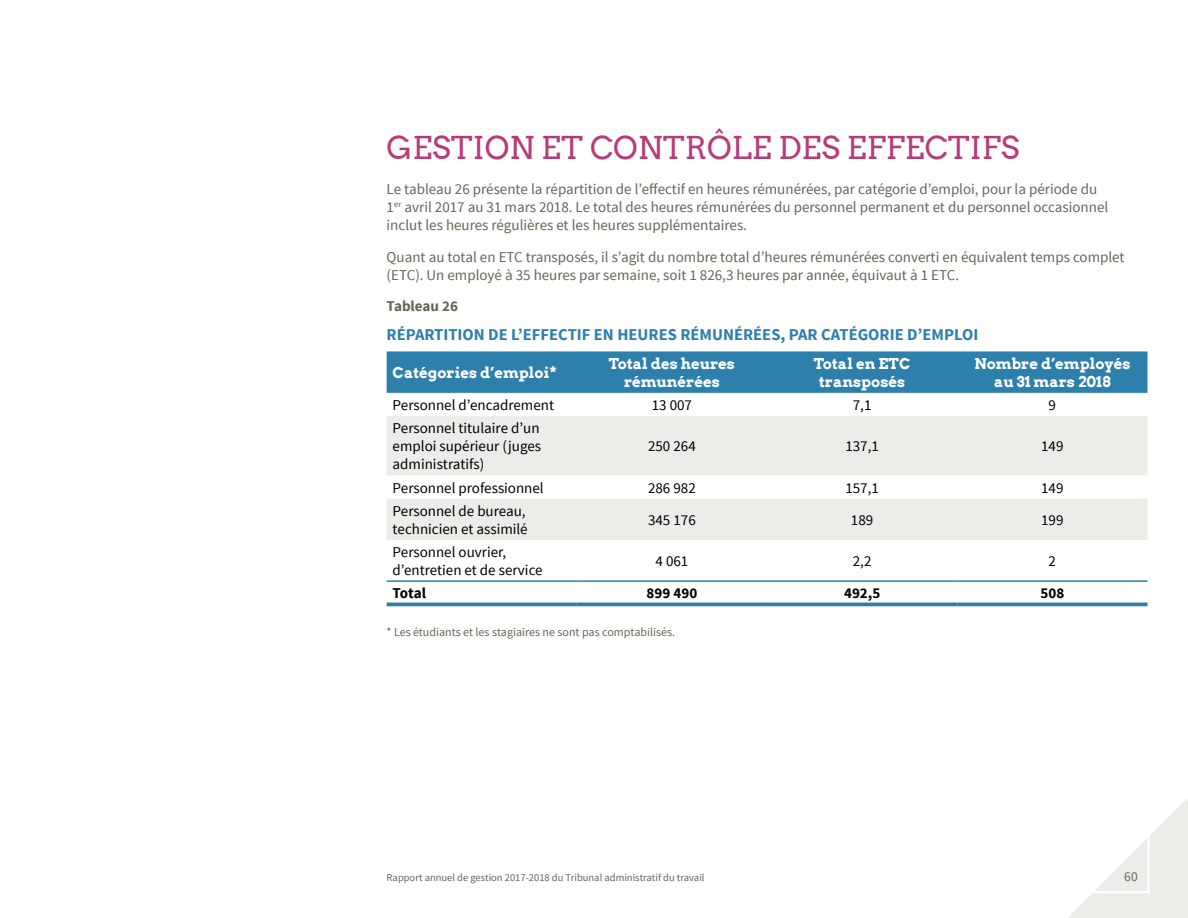
<style>
.page{position:relative;width:1188px;height:918px;background:#fff}
.page>*{position:absolute;margin:0;border:0;box-sizing:border-box;transform-origin:0 0}
.H2_grand_s-t_roses{font:31.5px "Arvo";color:#b73b78}
.H3_titre_tableau{font:700 16.5px "Source Sans Pro";color:#2d7fac}
.t1{font:15px/18px "Source Sans Pro";color:#656557}
.t2{font:15px/18px "Source Sans Pro";color:#000}
.t3{font:700 15px/18px "Arvo";color:#fff;text-align:center}
.t4{font:700 15px "Source Sans Pro";color:#000}
.H2_gris_tableau{font:700 15px "Source Sans Pro";color:#656557}
.t5{font:13.5px "Source Sans Pro";color:#656557}
.Légende{font:12px "Source Sans Pro";color:#656557}
.t6{font:10.5px "Source Sans Pro";color:#656557}
</style>
<div class="page">
<svg style="left:1068px;top:798px;width:120px;height:120px"></svg>
<div style="left:387px;top:351px;width:761px;height:42px;background:#2d7fac"></div>
<svg style="left:387px;top:416px;width:190px;height:124px"></svg>
<svg style="left:577px;top:416px;width:571px;height:124px;fill:#ecece8"></svg>
<hr style="left:387px;top:580px;width:190px;height:2px;background:#2d7fac">
<hr style="left:577px;top:580px;width:190px;height:2px;background:#2d7fac">
<hr style="left:767px;top:580px;width:190px;height:2px;background:#2d7fac">
<hr style="left:957px;top:580px;width:191px;height:2px;background:#2d7fac">
<hr style="left:387px;top:603px;width:190px;height:3px;background:#2d7fac">
<hr style="left:577px;top:603px;width:190px;height:3px;background:#2d7fac">
<hr style="left:767px;top:603px;width:190px;height:3px;background:#2d7fac">
<hr style="left:957px;top:603px;width:191px;height:3px;background:#2d7fac">
<p class="H2_grand_s-t_roses" style="left:387px;top:129px;width:634px">GESTION ET CONTRÔLE DES EFFECTIFS</p>
<p class="t1" style="left:387px;top:181px;width:723px">Le tableau 26 présente la répartition de l’effectif en heures rémunérées, par catégorie d’emploi, pour la période du<br>1<sup>er</sup> avril 2017 au 31 mars 2018. Le total des heures rémunérées du personnel permanent et du personnel occasionnel inclut les heures régulières et les heures supplémentaires.</p>
<p class="t1" style="left:387px;top:248px;width:739px">Quant au total en ETC transposés, il s’agit du nombre total d’heures rémunérées converti en équivalent temps complet (ETC). Un employé à 35 heures par semaine, soit 1 826,3 heures par année, équivaut à 1 ETC.</p>
<p class="H2_gris_tableau" style="left:387px;top:297px;width:73px">Tableau 26</p>
<p class="H3_titre_tableau" style="left:387px;top:324px;width:593px">RÉPARTITION DE L’EFFECTIF EN HEURES RÉMUNÉRÉES, PAR CATÉGORIE D’EMPLOI</p>
<p class="t3" style="left:393px;top:363px;width:166px">Catégories d’emploi*</p>
<p class="t3" style="left:609px;top:354px;width:128px">Total des heures rémunérées</p>
<p class="t3" style="left:814px;top:354px;width:98px">Total en ETC transposés</p>
<p class="t3" style="left:974px;top:354px;width:158px">Nombre d’employés au 31 mars 2018</p>
<p class="t2" style="left:393px;top:396px;width:163px">Personnel d’encadrement</p>
<p class="t2" style="left:652px;top:396px;width:42px">13 007</p>
<p class="t2" style="left:853px;top:396px;width:20px">7,1</p>
<p class="t2" style="left:1049px;top:396px;width:9px">9</p>
<p class="t2" style="left:393px;top:420px;width:150px;text-align:justify">Personnel titulaire d’un emploi supérieur (juges administratifs)</p>
<p class="t2" style="left:648px;top:438px;width:49px">250 264</p>
<p class="t2" style="left:845px;top:438px;width:35px">137,1</p>
<p class="t2" style="left:1041px;top:438px;width:24px">149</p>
<p class="t2" style="left:393px;top:479px;width:153px">Personnel professionnel</p>
<p class="t2" style="left:648px;top:479px;width:49px">286 982</p>
<p class="t2" style="left:845px;top:479px;width:35px">157,1</p>
<p class="t2" style="left:1041px;top:479px;width:24px">149</p>
<p class="t2" style="left:393px;top:502px;width:137px">Personnel de bureau, technicien et assimilé</p>
<p class="t2" style="left:648px;top:511px;width:49px">345 176</p>
<p class="t2" style="left:851px;top:511px;width:24px">189</p>
<p class="t2" style="left:1041px;top:511px;width:24px">199</p>
<p class="t2" style="left:393px;top:543px;width:151px">Personnel ouvrier, d’entretien et de service</p>
<p class="t2" style="left:656px;top:552px;width:34px">4 061</p>
<p class="t2" style="left:853px;top:552px;width:20px">2,2</p>
<p class="t2" style="left:1049px;top:552px;width:9px">2</p>
<p class="t4" style="left:393px;top:584px;width:35px">Total</p>
<p class="t4" style="left:647px;top:584px;width:52px">899 490</p>
<p class="t4" style="left:844px;top:584px;width:38px">492,5</p>
<p class="t4" style="left:1041px;top:584px;width:25px">508</p>
<p class="Légende" style="left:387px;top:625px;width:290px">* Les étudiants et les stagiaires ne sont pas comptabilisés.</p>
<p class="t6" style="left:387px;top:871px;width:319px">Rapport annuel de gestion 2017-2018 du Tribunal administratif du travail</p>
<p class="t5" style="left:1124px;top:868px;width:15px">60</p>
</div>
